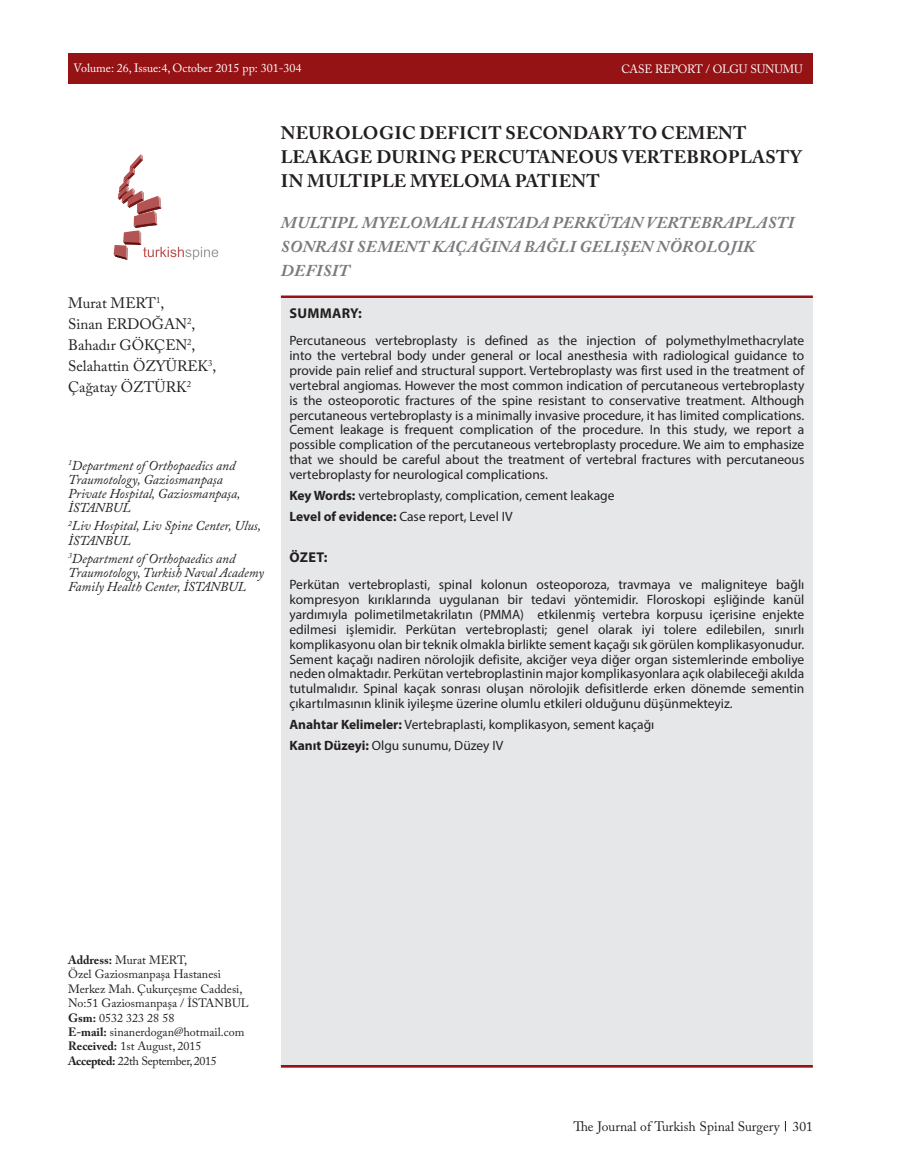
<style>
.page{position:relative;width:898px;height:1174px;background:#fff}
.page>*{position:absolute;margin:0;border:0;box-sizing:border-box;transform-origin:0 0}
.İNG_başlık{font:700 18px/24px "Adobe Caslon Pro";letter-spacing:.015em;color:#231f20}
.TR_başlık{font:italic 700 16.5px/24px "Adobe Caslon Pro";letter-spacing:.015em;color:#787a7d}
.yazarlar{font:15px "Adobe Caslon Pro";color:#231f20}
.özet_başlık_başlık{font:700 14.25px "Myriad Pro";letter-spacing:.02em;color:#231f20}
.Özet_metin{font:13.5px/14.9px "Myriad Pro";color:#231f20;text-align:justify}
.kurum{font:italic 13.5px/14.1px "Adobe Caslon Pro";color:#231f20}
.METİN{font:13.5px "Adobe Caslon Pro";color:#231f20}
.Adres{font:12px/14.4px "Adobe Caslon Pro";color:#231f20}
.t1{font:12px "Adobe Caslon Pro";color:#fff}
.Adres-2{font:12px "Adobe Caslon Pro";letter-spacing:-.03em;color:#231f20}
.s1{font-weight:700}
</style>
<div class="page">
<div style="left:68px;top:54px;width:744px;height:30px;background:#951215"></div>
<hr style="left:281px;top:295px;width:531px;height:3px;background:#951215">
<hr style="left:281px;top:1064px;width:531px;height:3px;background:#951215">
<svg style="left:114px;top:154px;width:104px;height:106px"></svg>
<div style="left:281px;top:298px;width:531px;height:766px;background:#e6e7e8"></div>
<p class="t1" style="left:74px;top:61px;width:229px">Volume: 26, Issue:4, October 2015 pp: 301-304</p>
<p class="t1" style="left:621px;top:62px;width:183px">CASE REPORT / OLGU SUNUMU</p>
<p class="yazarlar" style="left:68px;top:294px;width:98px">Murat MERT<sup>1</sup>,</p>
<p class="yazarlar" style="left:68px;top:315px;width:129px">Sinan ERDOĞAN<sup>2</sup>,</p>
<p class="yazarlar" style="left:68px;top:336px;width:129px">Bahadır GÖKÇEN<sup>2</sup>,</p>
<p class="yazarlar" style="left:68px;top:357px;width:150px">Selahattin ÖZYÜREK<sup>3</sup>,</p>
<p class="yazarlar" style="left:68px;top:378px;width:124px">Çağatay ÖZTÜRK<sup>2</sup></p>
<p class="kurum" style="left:68px;top:458px;width:174px"><sup>1</sup>Department of Orthopaedics and<br>Traumotology, Gaziosmanpaşa<br>Private Hospital, Gaziosmanpaşa,<br>İSTANBUL</p>
<p class="kurum" style="left:68px;top:519px;width:194px"><sup>2</sup>Liv Hospital, Liv Spine Center, Ulus,<br>İSTANBUL</p>
<p class="kurum" style="left:68px;top:551px;width:197px"><sup>3</sup>Department of Orthopaedics and<br>Traumotology, Turkish Naval Academy<br>Family Health Center, İSTANBUL</p>
<p class="İNG_başlık" style="left:281px;top:121px;width:522px">NEUROLOGIC DEFICIT SECONDARY TO CEMENT<br>LEAKAGE DURING PERCUTANEOUS VERTEBROPLASTY<br>IN MULTIPLE MYELOMA PATIENT</p>
<p class="TR_başlık" style="left:281px;top:211px;width:514px">MULTIPL MYELOMALI HASTADA PERKÜTAN VERTEBRAPLASTI<br>SONRASI SEMENT KAÇAĞINA BAĞLI GELIŞEN NÖROLOJIK<br>DEFISIT</p>
<p class="özet_başlık_başlık" style="left:289px;top:303px;width:74px">SUMMARY:</p>
<p class="Özet_metin" style="left:289px;top:333px;width:516px">Percutaneous vertebroplasty is defined as the injection of polymethylmethacrylate into the vertebral body under general or local anesthesia with radiological guidance to provide pain relief and structural support. Vertebroplasty was first used in the treatment of vertebral angiomas. However the most common indication of percutaneous vertebroplasty is the osteoporotic fractures of the spine resistant to conservative treatment. Although percutaneous vertebroplasty is a minimally invasive procedure, it has limited complications.<br>Cement leakage is frequent complication of the procedure. In this study, we report a possible complication of the percutaneous vertebroplasty procedure. We aim to emphasize that we should be careful about the treatment of vertebral fractures with percutaneous vertebroplasty for neurological complications.</p>
<p class="Özet_metin" style="left:289px;top:487px;width:326px"><span class="s1">Key Words:</span> vertebroplasty, complication, cement leakage</p>
<p class="Özet_metin" style="left:289px;top:508px;width:224px"><span class="s1">Level of evidence:</span> Case report, Level IV</p>
<p class="özet_başlık_başlık" style="left:289px;top:547px;width:40px">ÖZET:</p>
<p class="Özet_metin" style="left:289px;top:577px;width:516px">Perkütan vertebroplasti, spinal kolonun osteoporoza, travmaya ve maligniteye bağlı kompresyon kırıklarında uygulanan bir tedavi yöntemidir. Floroskopi eşliğinde kanül yardımıyla polimetilmetakrilatın (PMMA) etkilenmiş vertebra korpusu içerisine enjekte edilmesi işlemidir. Perkütan vertebroplasti; genel olarak iyi tolere edilebilen, sınırlı komplikasyonu olan bir teknik olmakla birlikte sement kaçağı sık görülen komplikasyonudur.<br>Sement kaçağı nadiren nörolojik defisite, akciğer veya diğer organ sistemlerinde emboliye neden olmaktadır. Perkütan vertebroplastinin major komplikasyonlara açık olabileceği akılda tutulmalıdır. Spinal kaçak sonrası oluşan nörolojik defisitlerde erken dönemde sementin çıkartılmasının klinik iyileşme üzerine olumlu etkileri olduğunu düşünmekteyiz.</p>
<p class="Özet_metin" style="left:289px;top:717px;width:366px"><span class="s1">Anahtar Kelimeler:</span> Vertebraplasti, komplikasyon, sement kaçağı</p>
<p class="Özet_metin" style="left:289px;top:737px;width:215px"><span class="s1">Kanıt Düzeyi:</span> Olgu sunumu, Düzey IV</p>
<p class="Adres" style="left:68px;top:952px;width:154px"><span class="s1">Address:</span> Murat MERT,<br>Özel Gaziosmanpaşa Hastanesi</p>
<p class="Adres" style="left:68px;top:981px;width:182px">Merkez Mah. Çukurçeşme Caddesi,<br>No:51 Gaziosmanpaşa / İSTANBUL</p>
<p class="Adres" style="left:68px;top:1010px;width:108px"><span class="s1">Gsm:</span> 0532 323 28 58</p>
<p class="Adres" style="left:68px;top:1024px;width:178px"><span class="s1">E-mail:</span> sinanerdogan@hotmail.com</p>
<p class="Adres" style="left:68px;top:1039px;width:135px"><span class="s1">Received:</span> 1st August, 2015</p>
<p class="Adres-2" style="left:68px;top:1053px;width:150px"><span class="s1">Accepted:</span> 22th September, 2015</p>
<p class="METİN" style="left:573px;top:1118px;width:241px">The Journal of Turkish Spinal Surgery 301</p>
</div>
